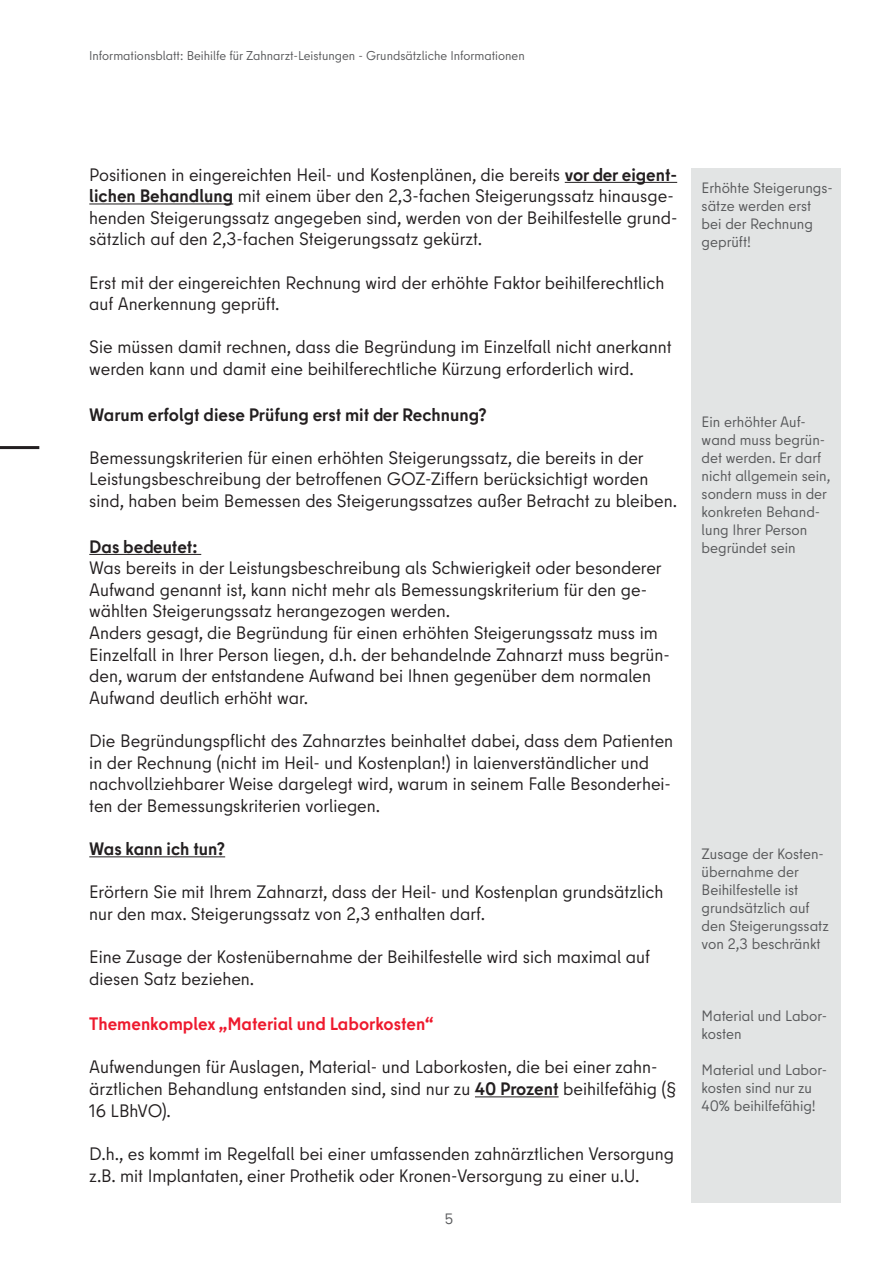
<style>
.page{position:relative;width:893px;height:1263px;background:#fff}
.page>*{position:absolute;margin:0;border:0;box-sizing:border-box;transform-origin:0 0}
.Fließtext_12_PT{font:18px/21.6px "Berlin Type";color:#231f20}
.Fließtext_12_PT_bold{font:700 18px "Berlin Type";color:#231f20}
.Fließtext_12_PT-2{font:700 18px "Berlin Type";color:#ee1a2e}
.Fließtext_12_PT-3{font:700 18px "Berlin Type";color:#231f20}
.INfotext_10_PT{font:15px/18px "Berlin Type";color:#57585a}
.t1{font:12.75px "Berlin Type";color:#57585a}
.s1{font-weight:700}
</style>
<div class="page">
<hr style="left:0;top:446px;width:39px;height:3px;background:#231f20">
<div style="left:692px;top:168px;width:149px;height:1034px;background:#e2e4e4"></div>
<hr style="left:565px;top:182px;width:112px;height:1px;background:#231f20">
<hr style="left:89px;top:204px;width:144px;height:1px;background:#231f20">
<hr style="left:89px;top:554px;width:112px;height:1px;background:#231f20">
<hr style="left:89px;top:856px;width:136px;height:1px;background:#231f20">
<hr style="left:475px;top:1096px;width:84px;height:1px;background:#231f20">
<p class="t1" style="left:89px;top:48px;width:437px">Informationsblatt: Beihilfe für Zahnarzt-Leistungen - Grundsätzliche Informationen</p>
<p class="Fließtext_12_PT" style="left:89px;top:164px;width:590px">Positionen in eingereichten Heil- und Kostenplänen, die bereits <span class="s1">vor der eigent&shy;lichen Behandlung</span> mit einem über den 2,3-fachen Steigerungssatz hinausge&shy;henden Steigerungssatz angegeben sind, werden von der Beihilfestelle grund&shy;sätzlich auf den 2,3-fachen Steigerungssatz gekürzt.</p>
<p class="Fließtext_12_PT" style="left:89px;top:272px;width:577px">Erst mit der eingereichten Rechnung wird der erhöhte Faktor beihilferechtlich auf Anerkennung geprüft.</p>
<p class="Fließtext_12_PT" style="left:89px;top:336px;width:584px">Sie müssen damit rechnen, dass die Begründung im Einzelfall nicht anerkannt werden kann und damit eine beihilferechtliche Kürzung erforderlich wird.</p>
<p class="Fließtext_12_PT_bold" style="left:89px;top:403px;width:399px">Warum erfolgt diese Prüfung erst mit der Rechnung?</p>
<p class="Fließtext_12_PT" style="left:89px;top:447px;width:589px">Bemessungskriterien für einen erhöhten Steigerungssatz, die bereits in der<br>Leistungsbeschreibung der betroffenen GOZ-Ziffern berücksichtigt worden sind, haben beim Bemessen des Steigerungssatzes außer Betracht zu bleiben.</p>
<p class="Fließtext_12_PT-3" style="left:89px;top:535px;width:110px">Das bedeutet:</p>
<p class="Fließtext_12_PT" style="left:89px;top:557px;width:574px">Was bereits in der Leistungsbeschreibung als Schwierigkeit oder besonderer<br>Aufwand genannt ist, kann nicht mehr als Bemessungskriterium für den ge&shy;wählten Steigerungssatz herangezogen werden.</p>
<p class="Fließtext_12_PT" style="left:89px;top:622px;width:582px">Anders gesagt, die Begründung für einen erhöhten Steigerungssatz muss im Einzelfall in Ihrer Person liegen, d.h. der behandelnde Zahnarzt muss begrün&shy;den, warum der entstandene Aufwand bei Ihnen gegenüber dem normalen Aufwand deutlich erhöht war.</p>
<p class="Fließtext_12_PT" style="left:89px;top:730px;width:585px">Die Begründungspflicht des Zahnarztes beinhaltet dabei, dass dem Patienten in der Rechnung (nicht im Heil- und Kostenplan!) in laienverständlicher und nachvollziehbarer Weise dargelegt wird, warum in seinem Falle Besonderhei&shy;ten der Bemessungskriterien vorliegen.</p>
<p class="Fließtext_12_PT-3" style="left:89px;top:837px;width:137px">Was kann ich tun?</p>
<p class="Fließtext_12_PT" style="left:89px;top:881px;width:576px">Erörtern Sie mit Ihrem Zahnarzt, dass der Heil- und Kostenplan grundsätzlich nur den max. Steigerungssatz von 2,3 enthalten darf.</p>
<p class="Fließtext_12_PT" style="left:89px;top:946px;width:562px">Eine Zusage der Kostenübernahme der Beihilfestelle wird sich maximal auf diesen Satz beziehen.</p>
<p class="Fließtext_12_PT-2" style="left:89px;top:1012px;width:346px">Themenkomplex „Material und Laborkosten“</p>
<p class="Fließtext_12_PT" style="left:89px;top:1056px;width:589px">Aufwendungen für Auslagen, Material- und Laborkosten, die bei einer zahn&shy;ärztlichen Behandlung entstanden sind, sind nur zu <span class="s1">40 Prozent</span> beihilfefähig (§<br>16 LBhVO).</p>
<p class="Fließtext_12_PT" style="left:89px;top:1143px;width:586px">D.h., es kommt im Regelfall bei einer umfassenden zahnärztlichen Versorgung z.B. mit Implantaten, einer Prothetik oder Kronen-Versorgung zu einer u.U.</p>
<p class="INfotext_10_PT" style="left:445px;top:1209px;width:10px">5</p>
<p class="INfotext_10_PT" style="left:702px;top:179px;width:133px">Erhöhte Steigerungs&shy;sätze werden erst bei der Rechnung geprüft!</p>
<p class="INfotext_10_PT" style="left:702px;top:413px;width:130px">Ein erhöhter Auf&shy;wand muss begrün&shy;det werden. Er darf nicht allgemein sein, sondern muss in der konkreten Behand&shy;lung Ihrer Person begründet sein</p>
<p class="INfotext_10_PT" style="left:702px;top:845px;width:124px">Zusage der Kosten&shy;übernahme der</p>
<p class="INfotext_10_PT" style="left:702px;top:881px;width:109px">Beihilfestelle ist grundsätzlich auf</p>
<p class="INfotext_10_PT" style="left:702px;top:917px;width:129px">den Steigerungssatz von 2,3 beschränkt</p>
<p class="INfotext_10_PT" style="left:702px;top:1007px;width:127px">Material und Labor&shy;kosten</p>
<p class="INfotext_10_PT" style="left:702px;top:1061px;width:127px">Material und Labor&shy;kosten sind nur zu<br>40% beihilfefähig!</p>
</div>
